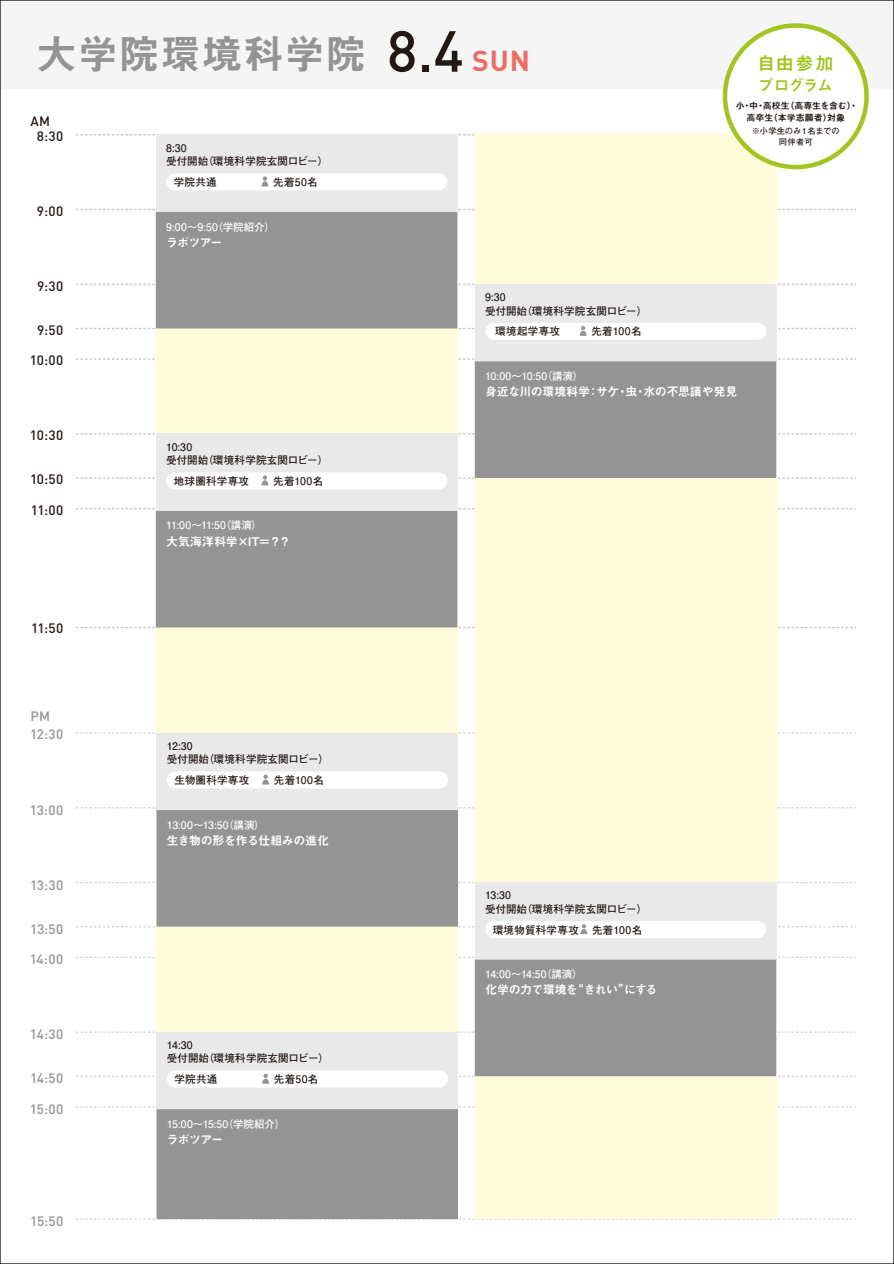
<style>
.page{position:relative;width:894px;height:1264px;background:#fff}
.page>*{position:absolute;margin:0;border:0;box-sizing:border-box;transform-origin:0 0}
.t1{font:40.5px "Midashi Go Pro MB31";letter-spacing:.02em;color:#949495}
.t2{font:18.15px "Midashi Go Pro MB31";color:#a4c420}
.t3{font:15.3px "Midashi Go Pro MB31";letter-spacing:-.05em;color:#a4c420}
.t4{font:500 13.5px "DIN Pro";letter-spacing:.015em;color:#949495}
.t5{font:500 13.5px "DIN Pro";letter-spacing:.02em;color:#221815}
.t6{font:12px "Midashi Go Pro MB31";letter-spacing:-.03em;color:#fff}
.t7{font:12px "Midashi Go Pro MB31";letter-spacing:-.06em;color:#fff}
.t8{font:12px "Midashi Go Pro MB31";letter-spacing:-.005em;color:#fff}
.t9{font:700 10.5px/13.5px "Futo Go B101 Pr 6";letter-spacing:.02em;color:#221815}
.t10{font:700 10.5px "Futo Go B101 Pr 6";letter-spacing:.01em;color:#fff}
.t11{font:700 10.5px "Futo Go B101 Pr 6";letter-spacing:-.01em;color:#fff}
.t12{font:9px/12px "Midashi Go Pro MB31";letter-spacing:-.01em;color:#221815;text-align:center}
.t13{font:700 8.25px/10.9px "Futo Go B101 Pr 6";letter-spacing:-.005em;color:#221815;text-align:center}
.s1{font-family:"DIN Pro";font-weight:500;font-size:57px;color:#221815}
.s2{font-family:"DIN";font-weight:700;font-size:28.35px;color:#ec6d65}
</style>
<div class="page">
<svg style="left:76px;top:732px;width:779px;height:2px"></svg>
<svg style="left:76px;top:807px;width:779px;height:1px"></svg>
<svg style="left:76px;top:882px;width:779px;height:1px"></svg>
<svg style="left:76px;top:956px;width:779px;height:2px"></svg>
<svg style="left:76px;top:1031px;width:779px;height:2px"></svg>
<svg style="left:76px;top:1106px;width:779px;height:1px"></svg>
<svg style="left:76px;top:1218px;width:777px;height:1px"></svg>
<svg style="left:76px;top:134px;width:660px;height:1px"></svg>
<svg style="left:76px;top:209px;width:779px;height:1px"></svg>
<svg style="left:76px;top:283px;width:779px;height:2px"></svg>
<svg style="left:76px;top:358px;width:779px;height:2px"></svg>
<svg style="left:76px;top:433px;width:779px;height:2px"></svg>
<svg style="left:76px;top:508px;width:779px;height:1px"></svg>
<svg style="left:76px;top:627px;width:779px;height:1px"></svg>
<div style="left:0;top:0;width:893px;height:89px;background:#f5f5f5"></div>
<div style="left:156px;top:135px;width:301px;height:1084px;background:#fffcdb"></div>
<div style="left:475px;top:135px;width:301px;height:1084px;background:#fffcdb"></div>
<div style="left:156px;top:135px;width:301px;height:77px;background:#e9e9ea"></div>
<div style="left:156px;top:212px;width:301px;height:116px;background:#949495"></div>
<div style="left:166px;top:173px;width:281px;height:17px;background:#fff;border-radius:9px"></div>
<svg style="left:261px;top:176px;width:7px;height:10px"></svg>
<div style="left:156px;top:434px;width:301px;height:77px;background:#e9e9ea"></div>
<div style="left:156px;top:511px;width:301px;height:116px;background:#949495"></div>
<div style="left:166px;top:472px;width:281px;height:17px;background:#fff;border-radius:9px"></div>
<svg style="left:76px;top:475px;width:779px;height:10px"></svg>
<div style="left:156px;top:733px;width:302px;height:77px;background:#e9e9ea"></div>
<div style="left:156px;top:810px;width:302px;height:116px;background:#949495"></div>
<div style="left:167px;top:771px;width:281px;height:17px;background:#fff;border-radius:9px"></div>
<svg style="left:262px;top:774px;width:7px;height:10px"></svg>
<div style="left:156px;top:1032px;width:302px;height:77px;background:#e9e9ea"></div>
<div style="left:156px;top:1109px;width:302px;height:110px;background:#949495"></div>
<div style="left:167px;top:1070px;width:281px;height:17px;background:#fff;border-radius:9px"></div>
<svg style="left:76px;top:1073px;width:779px;height:10px"></svg>
<div style="left:475px;top:882px;width:301px;height:77px;background:#e9e9ea"></div>
<div style="left:475px;top:959px;width:301px;height:117px;background:#949495"></div>
<div style="left:485px;top:921px;width:281px;height:17px;background:#fff;border-radius:9px"></div>
<svg style="left:76px;top:924px;width:779px;height:10px"></svg>
<div style="left:475px;top:284px;width:301px;height:77px;background:#e9e9ea"></div>
<div style="left:475px;top:361px;width:301px;height:117px;background:#949495"></div>
<div style="left:485px;top:323px;width:281px;height:17px;background:#fff;border-radius:9px"></div>
<svg style="left:76px;top:326px;width:779px;height:10px"></svg>
<div style="left:725px;top:26px;width:141px;height:141px;background:#fff;border-radius:50%"></div>
<div style="left:722px;top:23px;width:147px;height:146px;border:4px solid #a4c420;border-radius:50%"></div>
<h1 class="t1" style="left:36px;top:21px;width:495px">大学院環境科学院 <span class="s1">8.4</span> <span class="s2">SUN</span></h1>
<p class="t5" style="left:30px;top:112px;width:21px">AM</p>
<p class="t5" style="left:37px;top:127px;width:28px">8:30</p>
<p class="t5" style="left:37px;top:202px;width:28px">9:00</p>
<p class="t5" style="left:37px;top:277px;width:28px">9:30</p>
<p class="t5" style="left:37px;top:321px;width:28px">9:50</p>
<p class="t5" style="left:30px;top:351px;width:35px">10:00</p>
<p class="t9" style="left:166px;top:141px;width:164px">8:30<br>受付開始（環境科学院玄関ロビー）</p>
<p class="t9" style="left:174px;top:175px;width:44px">学院共通</p>
<p class="t9" style="left:273px;top:175px;width:46px">先着50名</p>
<p class="t10" style="left:166px;top:218px;width:110px">9:00～9:50（学院紹介）</p>
<p class="t6" style="left:166px;top:232px;width:58px">ラボツアー</p>
<p class="t9" style="left:485px;top:290px;width:164px">9:30<br>受付開始（環境科学院玄関ロビー）</p>
<p class="t9" style="left:495px;top:324px;width:66px">環境起学専攻</p>
<p class="t9" style="left:591px;top:324px;width:52px">先着100名</p>
<p class="t10" style="left:485px;top:367px;width:100px">10:00～10:50（講演）</p>
<h2 class="t2" style="left:757px;top:48px;width:78px">自由参加</h2>
<h3 class="t3" style="left:758px;top:73px;width:76px">プログラム</h3>
<p class="t12" style="left:735px;top:99px;width:124px">小・中・高校生（高専生を含む）・高卒生（本学志願者）対象</p>
<p class="t13" style="left:752px;top:125px;width:89px">※小学生のみ１名までの同伴者可</p>
<p class="t5" style="left:30px;top:426px;width:35px">10:30</p>
<p class="t5" style="left:30px;top:470px;width:35px">10:50</p>
<p class="t5" style="left:31px;top:500px;width:34px">11:00</p>
<p class="t5" style="left:31px;top:619px;width:33px">11:50</p>
<p class="t4" style="left:30px;top:706px;width:21px">PM</p>
<p class="t4" style="left:30px;top:724px;width:34px">12:30</p>
<p class="t4" style="left:30px;top:801px;width:35px">13:00</p>
<p class="t4" style="left:30px;top:875px;width:35px">13:30</p>
<p class="t4" style="left:30px;top:920px;width:34px">13:50</p>
<p class="t4" style="left:30px;top:950px;width:35px">14:00</p>
<p class="t4" style="left:30px;top:1025px;width:35px">14:30</p>
<p class="t4" style="left:30px;top:1069px;width:35px">14:50</p>
<p class="t4" style="left:30px;top:1099px;width:35px">15:00</p>
<p class="t4" style="left:30px;top:1211px;width:35px">15:50</p>
<p class="t9" style="left:166px;top:439px;width:164px">10:30<br>受付開始（環境科学院玄関ロビー）</p>
<p class="t9" style="left:174px;top:474px;width:77px">地球圏科学専攻</p>
<p class="t9" style="left:273px;top:474px;width:52px">先着100名</p>
<p class="t10" style="left:166px;top:517px;width:97px">11:00～11:50（講演）</p>
<p class="t8" style="left:166px;top:531px;width:126px">大気海洋科学×IT＝？？</p>
<p class="t9" style="left:167px;top:739px;width:164px">12:30<br>受付開始（環境科学院玄関ロビー）</p>
<p class="t9" style="left:174px;top:773px;width:76px">生物圏科学専攻</p>
<p class="t9" style="left:274px;top:773px;width:52px">先着100名</p>
<p class="t10" style="left:167px;top:816px;width:99px">13:00～13:50（講演）</p>
<p class="t6" style="left:167px;top:830px;width:163px">生き物の形を作る仕組みの進化</p>
<p class="t9" style="left:167px;top:1038px;width:164px">14:30<br>受付開始（環境科学院玄関ロビー）</p>
<p class="t9" style="left:174px;top:1072px;width:44px">学院共通</p>
<p class="t9" style="left:274px;top:1072px;width:46px">先着50名</p>
<p class="t11" style="left:167px;top:1115px;width:120px">15:00～15:50（学院紹介）</p>
<p class="t6" style="left:167px;top:1129px;width:58px">ラボツアー</p>
<p class="t6" style="left:485px;top:382px;width:254px">身近な川の環境科学：サケ・虫・水の不思議や発見</p>
<p class="t9" style="left:485px;top:888px;width:164px">13:30<br>受付開始（環境科学院玄関ロビー）</p>
<p class="t9" style="left:493px;top:922px;width:88px">環境物質科学専攻</p>
<p class="t9" style="left:592px;top:922px;width:52px">先着100名</p>
<p class="t10" style="left:485px;top:965px;width:99px">14:00～14:50（講演）</p>
<p class="t7" style="left:485px;top:980px;width:174px">化学の力で環境を“きれい”にする</p>
</div>
